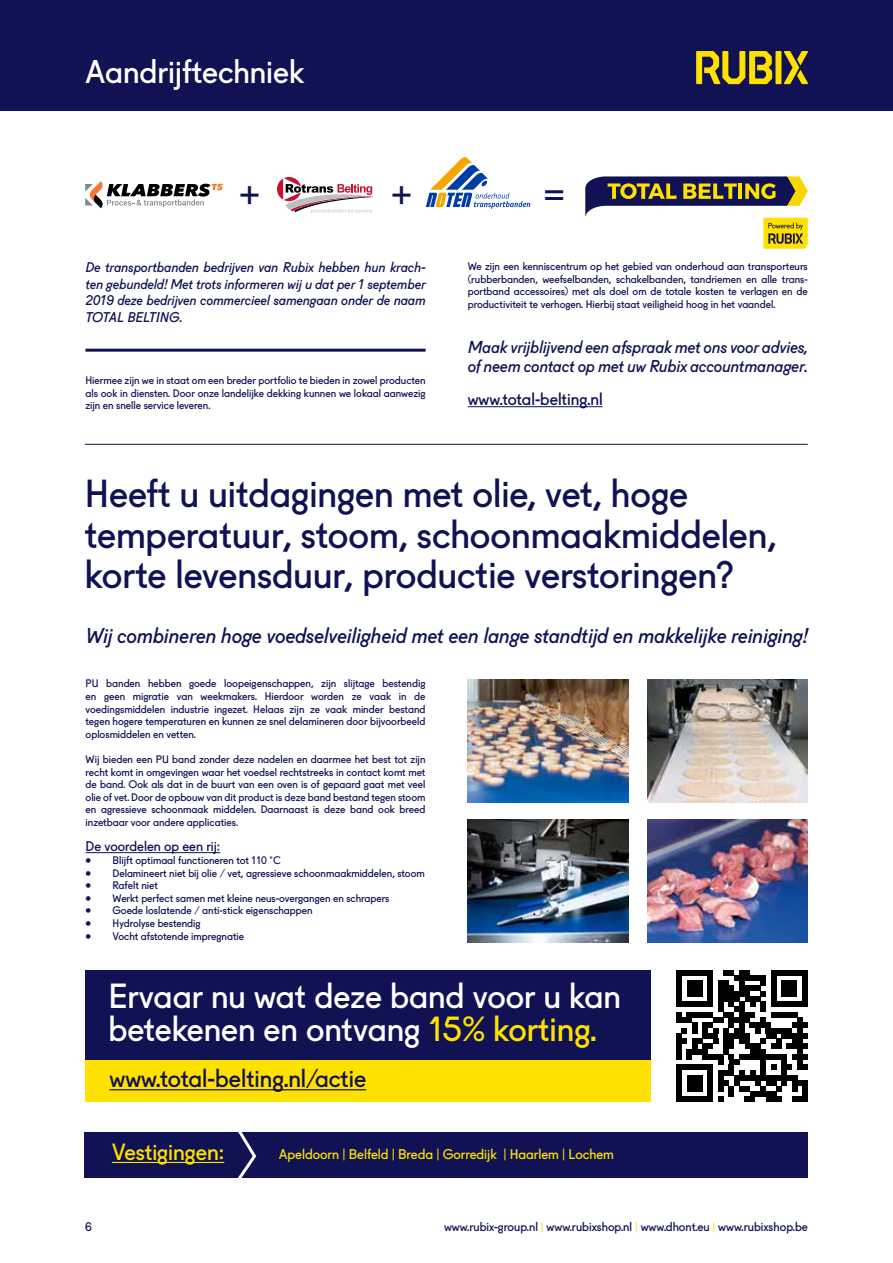
<style>
.page{position:relative;width:893px;height:1263px;background:#fff}
.page>*{position:absolute;margin:0;border:0;box-sizing:border-box;transform-origin:0 0}
.t1{font:37.5px/40.5px "Fugue";color:#111254}
.t2{font:33.45px/33px "Fugue";color:#fff}
.t3{font:31.5px "Fugue";color:#fff}
.t4{font:24px "Fugue";color:#111254}
.t5{font:22.5px "Fugue";color:#ffe100}
.t6{font:italic 20.7px "Fugue";color:#111254}
.t7{font:italic 16.5px/19.5px "Fugue";color:#111254}
.t8{font:16.5px "Fugue";color:#111254}
.t9{font:italic 13.5px/16.5px "Fugue";color:#111254;text-align:justify}
.t10{font:13.5px "Fugue";color:#ffe100}
.t11{font:13.5px "Fugue";color:#111254}
.t12{font:12px "Fugue";color:#111254}
.t13{font:10.5px/12.6px "Fugue";color:#111254;text-align:justify}
.s1{color:#ffe100}
</style>
<div class="page">
<hr style="left:85px;top:349px;width:341px;height:3px;background:#111254">
<hr style="left:86px;top:852px;width:134px;height:1px;background:#111254">
<hr style="left:468px;top:406px;width:135px;height:1px;background:#111254">
<img style="left:468px;top:679px;width:160px;height:124px">
<img style="left:648px;top:679px;width:160px;height:124px">
<img style="left:468px;top:820px;width:160px;height:123px">
<img style="left:648px;top:820px;width:160px;height:123px">
<svg style="left:585px;top:176px;width:223px;height:73px"></svg>
<div style="left:85px;top:1132px;width:723px;height:45px;background:#111254"></div>
<hr style="left:112px;top:1162px;width:112px;height:1px;background:#ffe100">
<svg style="left:230px;top:1132px;width:28px;height:46px"></svg>
<div style="left:0;top:0;width:893px;height:110px;background:#111254"></div>
<svg style="left:696px;top:51px;width:112px;height:33px"></svg>
<svg style="left:85px;top:181px;width:138px;height:27px"></svg>
<svg style="left:426px;top:157px;width:104px;height:52px"></svg>
<svg style="left:277px;top:177px;width:96px;height:36px"></svg>
<hr style="left:85px;top:444px;width:723px;height:1px;background:#111254">
<div style="left:86px;top:970px;width:565px;height:90px;background:#111254"></div>
<div style="left:86px;top:1060px;width:565px;height:42px;background:#ffe100"></div>
<div style="left:676px;top:970px;width:37px;height:5px;background:#000"></div>
<div style="left:724px;top:970px;width:10px;height:5px;background:#000"></div>
<div style="left:739px;top:970px;width:11px;height:5px;background:#000"></div>
<div style="left:771px;top:970px;width:37px;height:5px;background:#000"></div>
<svg style="left:676px;top:975px;width:132px;height:127px"></svg>
<div style="left:745px;top:1096px;width:10px;height:6px;background:#000"></div>
<div style="left:766px;top:1096px;width:16px;height:6px;background:#000"></div>
<div style="left:792px;top:1096px;width:16px;height:6px;background:#000"></div>
<hr style="left:109px;top:1089px;width:257px;height:1px;background:#111254">
<h3 class="t3" style="left:85px;top:46px;width:221px">Aandrijftechniek</h3>
<h1 class="t1" style="left:240px;top:169px;width:22px">+</h1>
<h1 class="t1" style="left:392px;top:169px;width:22px">+</h1>
<h1 class="t1" style="left:544px;top:169px;width:22px">=</h1>
<p class="t9" style="left:85px;top:258px;width:342px">De transportbanden bedrijven van Rubix hebben hun krach&shy;ten gebundeld! Met trots informeren wij u dat per 1 september 2019 deze bedrijven commercieel samengaan onder de naam TOTAL BELTING.</p>
<p class="t13" style="left:85px;top:373px;width:342px">Hiermee zijn we in staat om een breder portfolio te bieden in zowel producten als ook in diensten. Door onze landelijke dekking kunnen we lokaal aanwezig zijn en snelle service leveren.</p>
<p class="t13" style="left:468px;top:259px;width:342px">We zijn een kenniscentrum op het gebied van onderhoud aan transporteurs (rubberbanden, weefselbanden, schakelbanden, tandriemen en alle trans&shy;portband accessoires) met als doel om de totale kosten te verlagen en de productiviteit te verhogen. Hierbij staat veiligheid hoog in het vaandel.</p>
<h3 class="t7" style="left:468px;top:335px;width:342px">Maak vrijblijvend een afspraak met ons voor advies, of neem contact op met uw Rubix accountmanager.</h3>
<h3 class="t8" style="left:468px;top:386px;width:136px">www.total-belting.nl</h3>
<h1 class="t1" style="left:85px;top:470px;width:693px">Heeft u uitdagingen met olie, vet, hoge temperatuur, stoom, schoonmaakmiddelen, korte levensduur, productie verstoringen?</h1>
<h3 class="t6" style="left:85px;top:619px;width:724px">Wij combineren hoge voedselveiligheid met een lange standtijd en makkelijke reiniging!</h3>
<p class="t13" style="left:86px;top:676px;width:341px">PU banden hebben goede loopeigenschappen, zijn slijtage bestendig en geen migratie van weekmakers. Hierdoor worden ze vaak in de voedingsmiddelen industrie ingezet. Helaas zijn ze vaak minder bestand tegen hogere temperaturen en kunnen ze snel delamineren door bijvoorbeeld oplosmiddelen en vetten.</p>
<p class="t13" style="left:86px;top:752px;width:341px">Wij bieden een PU band zonder deze nadelen en daarmee het best tot zijn recht komt in omgevingen waar het voedsel rechtstreeks in contact komt met de band. Ook als dat in de buurt van een oven is of gepaard gaat met veel olie of vet. Door de opbouw van dit product is deze band bestand tegen stoom en agressieve schoonmaak middelen. Daarnaast is deze band ook breed inzetbaar voor andere applicaties.</p>
<p class="t11" style="left:86px;top:836px;width:136px">De voordelen op een rij:</p>
<p class="t13" style="left:86px;top:853px;width:197px">• Blijft optimaal functioneren tot 110 ˚C</p>
<p class="t13" style="left:86px;top:865px;width:341px">• Delamineert niet bij olie / vet, agressieve schoonmaakmiddelen, stoom</p>
<p class="t13" style="left:86px;top:878px;width:74px">• Rafelt niet</p>
<p class="t13" style="left:86px;top:891px;width:305px">• Werkt perfect samen met kleine neus-overgangen en schrapers</p>
<p class="t13" style="left:86px;top:903px;width:229px">• Goede loslatende / anti-stick eigenschappen</p>
<p class="t13" style="left:86px;top:916px;width:117px">• Hydrolyse bestendig</p>
<p class="t13" style="left:86px;top:928px;width:160px">• Vocht afstotende impregnatie</p>
<h2 class="t2" style="left:108px;top:977px;width:514px">Ervaar nu wat deze band voor u kan betekenen en ontvang <span class="s1">15% korting.</span></h2>
<h3 class="t4" style="left:109px;top:1060px;width:258px">www.total-belting.nl/actie</h3>
<h3 class="t5" style="left:112px;top:1134px;width:114px">Vestigingen:</h3>
<p class="t10" style="left:279px;top:1144px;width:337px">Apeldoorn | Belfeld | Breda | Gorredijk | Haarlem | Lochem</p>
<p class="t12" style="left:85px;top:1217px;width:8px">6</p>
<p class="t12" style="left:444px;top:1217px;width:365px">www.rubix-group.nl <span class="s1">|</span> www.rubixshop.nl <span class="s1">|</span> www.dhont.eu <span class="s1">|</span> www.rubixshop.be</p>
</div>
